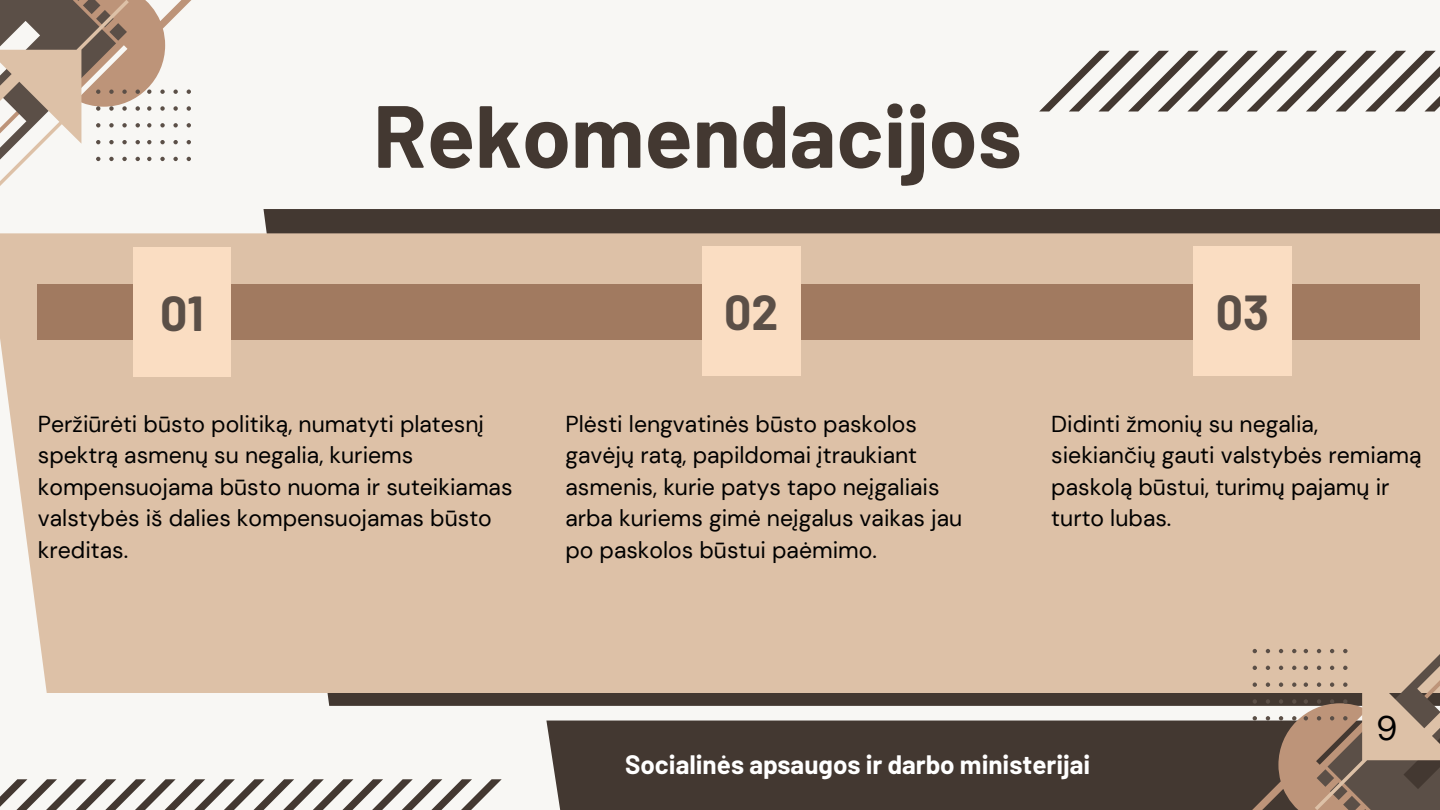
<style>
.page{position:relative;width:1440px;height:810px;background:#f8f7f4}
.page>*{position:absolute;margin:0;border:0;box-sizing:border-box;transform-origin:0 0}
.t1{font:700 88px "Barlow";color:#433831}
.t2{font:700 48px "Barlow";color:#5b4f47}
.t3{font:34px "DM Sans";color:#000}
.t4{font:700 26px "Barlow";color:#fff}
.t5{font:23px/31.5px "DM Sans";color:#000}
</style>
<div class="page">
<div style="left:546px;top:721px;width:894px;height:89px;background:#433831"></div>
<div style="left:263px;top:209px;width:1177px;height:497px;background:#433831"></div>
<div style="left:0;top:233px;width:1440px;height:460px;background:#ddc1a7"></div>
<svg style="left:0;top:0;width:191px;height:186px"></svg>
<svg style="left:1039px;top:51px;width:401px;height:61px"></svg>
<svg style="left:0;top:779px;width:502px;height:31px"></svg>
<div style="left:38px;top:284px;width:1382px;height:56px;background:#a17a60"></div>
<div style="left:133px;top:247px;width:98px;height:129px;background:#faddc2"></div>
<div style="left:702px;top:246px;width:98px;height:130px;background:#faddc2"></div>
<div style="left:1193px;top:246px;width:98px;height:130px;background:#faddc2"></div>
<svg style="left:1213px;top:599px;width:40px;height:211px"></svg>
<svg style="left:1253px;top:597px;width:187px;height:213px;background:#b09783"></svg>
<h1 class="t1" style="left:373px;top:80px;width:650px">Rekomendacijos</h1>
<h2 class="t2" style="left:160px;top:283px;width:45px">01</h2>
<h2 class="t2" style="left:724px;top:282px;width:56px">02</h2>
<h2 class="t2" style="left:1216px;top:282px;width:55px">03</h2>
<p class="t5" style="left:38px;top:408px;width:476px">Peržiūrėti būsto politiką, numatyti platesnį spektrą asmenų su negalia, kuriems kompensuojama būsto nuoma ir suteikiamas valstybės iš dalies kompensuojamas būsto kreditas.</p>
<p class="t5" style="left:565px;top:408px;width:398px">Plėsti lengvatinės būsto paskolos gavėjų ratą, papildomai įtraukiant asmenis, kurie patys tapo neįgaliais arba kuriems gimė neįgalus vaikas jau po paskolos būstui paėmimo.</p>
<p class="t5" style="left:1051px;top:408px;width:372px">Didinti žmonių su negalia, siekiančių gauti valstybės remiamą paskolą būstui, turimų pajamų ir turto lubas.</p>
<h3 class="t3" style="left:1376px;top:706px;width:23px">9</h3>
<p class="t4" style="left:625px;top:748px;width:467px">Socialinės apsaugos ir darbo ministerijai</p>
</div>
